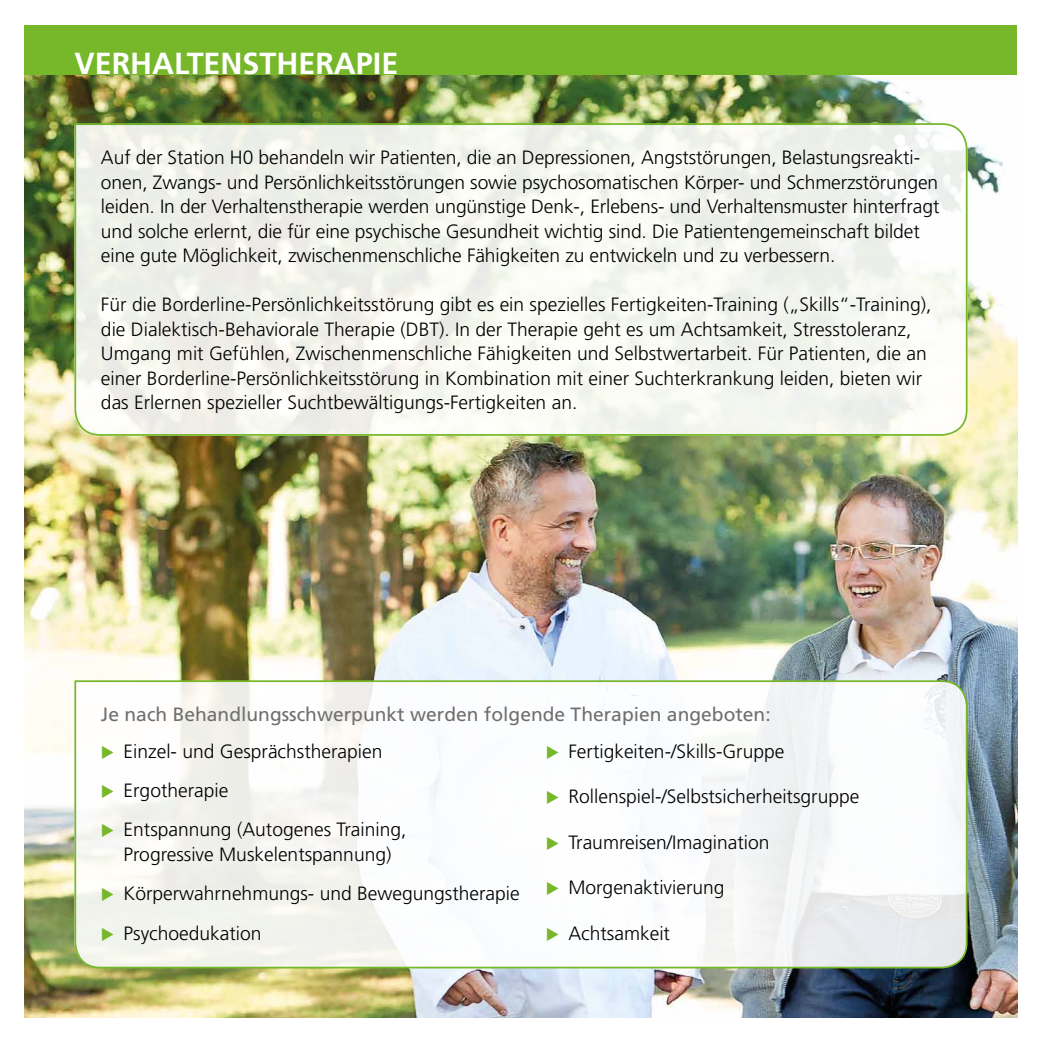
<style>
.page{position:relative;width:1042px;height:1042px;background:#fff}
.page>*{position:absolute;margin:0;border:0;box-sizing:border-box;transform-origin:0 0}
.t1{font:700 30.45px "Frutiger";color:#fff}
.t2{font:300 19.25px/24.5px "Frutiger";color:#000}
.t3{font:19.25px "Frutiger";color:#706f6f}
.s1{color:#76b82a}
</style>
<div class="page">
<img style="left:25px;top:74px;width:992px;height:943px">
<div style="left:25px;top:25px;width:992px;height:49px;background:#76b82a"></div>
<svg style="left:74px;top:122px;width:894px;height:315px"></svg>
<svg style="left:74px;top:679px;width:894px;height:290px"></svg>
<h1 class="t1" style="left:74px;top:46px;width:321px">VERHALTENSTHERAPIE</h1>
<p class="t2" style="left:101px;top:146px;width:840px">Auf der Station H0 behandeln wir Patienten, die an Depressionen, Angststörungen, Belastungsreakti&shy;onen, Zwangs- und Persönlichkeitsstörungen sowie psychosomatischen Körper- und Schmerzstörungen leiden. In der Verhaltenstherapie werden ungünstige Denk-, Erlebens- und Verhaltensmuster hinterfragt und solche erlernt, die für eine psychische Gesundheit wichtig sind. Die Patientengemeinschaft bildet eine gute Möglichkeit, zwischenmenschliche Fähigkeiten zu entwickeln und zu verbessern.</p>
<p class="t2" style="left:101px;top:293px;width:832px">Für die Borderline-Persönlichkeitsstörung gibt es ein spezielles Fertigkeiten-Training („Skills“-Training), die Dialektisch-Behaviorale Therapie (DBT). In der Therapie geht es um Achtsamkeit, Stresstoleranz, Umgang mit Gefühlen, Zwischenmenschliche Fähigkeiten und Selbstwertarbeit. Für Patienten, die an einer Borderline-Persönlichkeitsstörung in Kombination mit einer Suchterkrankung leiden, bieten wir das Erlernen spezieller Suchtbewältigungs-Fertigkeiten an.</p>
<p class="t3" style="left:101px;top:703px;width:671px">Je nach Behandlungsschwerpunkt werden folgende Therapien angeboten:</p>
<p class="t2" style="left:101px;top:739px;width:283px"><span class="s1">◆</span> Einzel- und Gesprächstherapien</p>
<p class="t2" style="left:101px;top:778px;width:129px"><span class="s1">◆</span> Ergotherapie</p>
<p class="t2" style="left:101px;top:818px;width:307px;text-align:center"><span class="s1">◆</span> Entspannung (Autogenes Training,<br>Progressive Muskelentspannung)</p>
<p class="t2" style="left:101px;top:881px;width:420px"><span class="s1">◆</span> Körperwahrnehmungs- und Bewegungstherapie</p>
<p class="t2" style="left:101px;top:921px;width:162px"><span class="s1">◆</span> Psychoedukation</p>
<p class="t2" style="left:546px;top:739px;width:240px"><span class="s1">◆</span> Fertigkeiten-/Skills-Gruppe</p>
<p class="t2" style="left:546px;top:784px;width:315px"><span class="s1">◆</span> Rollenspiel-/Selbstsicherheitsgruppe</p>
<p class="t2" style="left:546px;top:830px;width:225px"><span class="s1">◆</span> Traumreisen/Imagination</p>
<p class="t2" style="left:546px;top:875px;width:180px"><span class="s1">◆</span> Morgenaktivierung</p>
<p class="t2" style="left:546px;top:921px;width:126px"><span class="s1">◆</span> Achtsamkeit</p>
</div>
